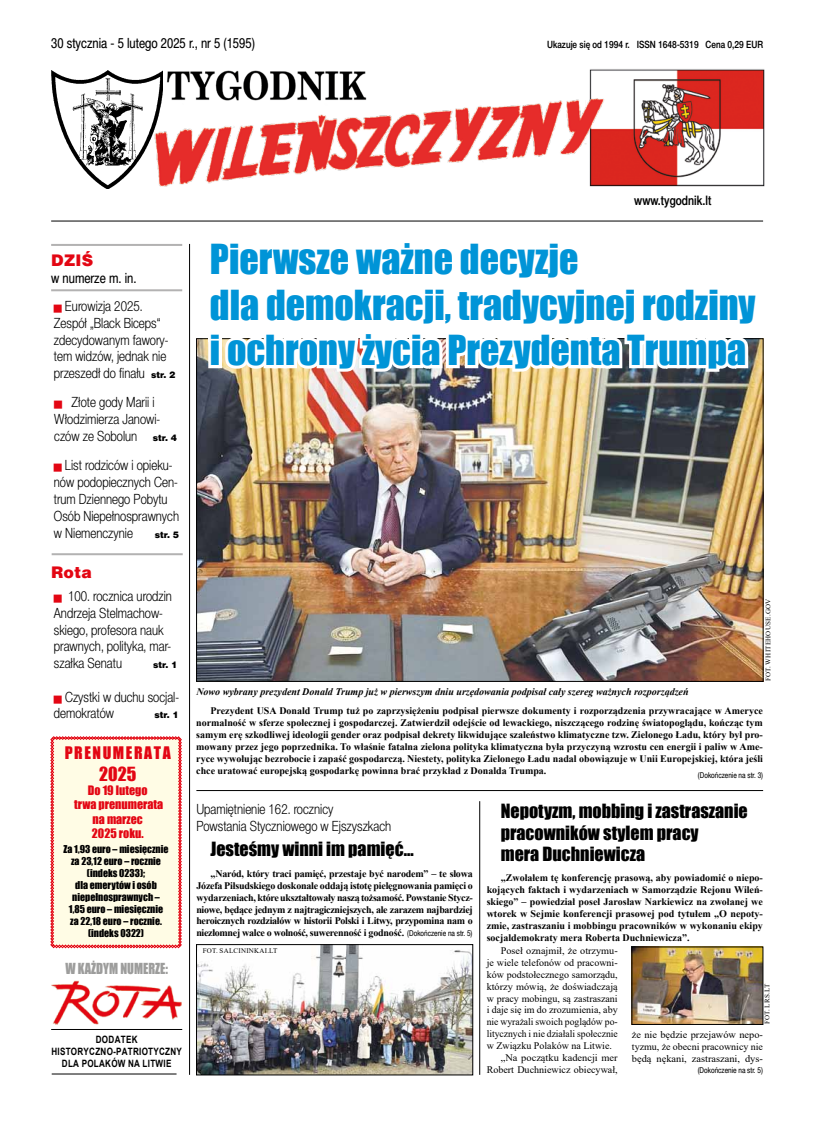
<style>
.page{position:relative;width:814px;height:1126px;background:#fff}
.page>*{position:absolute;margin:0;border:0;box-sizing:border-box;transform-origin:0 0}
.t1{font:38px/45.6px "Impact";color:#0094d7}
.t2{font:18px/21.6px "Impact";color:#000}
.t3{font:17.9px "Impact";color:#e30613}
.t4{font:16px "Switzer EFN Black";letter-spacing:.02em;color:#e30613}
.t5{font:15.9px "Impact";letter-spacing:.1em;color:#e30613}
.t6{font:14px/16.8px "Switzer Cnd EFN Light";color:#000}
.t7{font:14px "Switzer Cnd EFN";color:#000}
.t8{font:14px "Impact";color:#9d9d9c;scale:.9 1}
.t9{font:13px "Switzer Cnd EFN Medium";color:#000}
.t10{font:12px/14.4px "Impact";color:#e30613;text-align:center}
.t11{font:700 10.1px/12.1px "Arial";letter-spacing:.035em;color:#000;text-align:center;scale:.8 1}
.t12{font:700 10px/11.9px "Times New Roman";color:#000;text-align:justify}
.t13{font:10px/11.9px "Times New Roman";color:#000;text-align:justify}
.t14{font:italic 700 10px "Times New Roman";color:#000}
.t15{font:10px "Switzer Cnd EFN Medium";color:#000}
.t16{font:10px "Times New Roman";color:#000;scale:.96 1}
.t17{font:10px "Times New Roman";color:#000;scale:1.04 1}
.t18{font:9.9px/11.9px "Impact";color:#000;text-align:center}
.t19{font:9px "Switzer EFN Black";color:#000}
.t20{font:8px "Switzer Cnd EFN";color:#000}
.t21{font:7px "Times New Roman";letter-spacing:.035em;color:#000}
.s1{font-family:"Switzer EFN Black";font-size:9px}
</style>
<div class="page">
<img style="left:198px;top:340px;width:563px;height:339px">
<img style="left:589px;top:69px;width:176px;height:118px">
<hr style="left:189px;top:244px;width:1px;height:830px;background:#000">
<img style="left:52px;top:980px;width:130px;height:44px">
<hr style="left:51px;top:1029px;width:131px;height:1px;background:#000">
<hr style="left:52px;top:1073px;width:124px;height:1px;background:#000">
<hr style="left:51px;top:220px;width:712px;height:1px;background:#000">
<img style="left:51px;top:70px;width:112px;height:119px">
<img style="left:166px;top:70px;width:200px;height:21px">
<img style="left:138px;top:91px;width:471px;height:98px">
<hr style="left:196px;top:790px;width:567px;height:1px;background:#000">
<hr style="left:479px;top:801px;width:1px;height:273px;background:#000">
<hr style="left:52px;top:553px;width:131px;height:2px;background:#b3b2b2">
<hr style="left:51px;top:244px;width:131px;height:2px;background:#b3b2b2">
<hr style="left:51px;top:289px;width:131px;height:2px;background:#b3b2b2">
<svg style="left:51px;top:736px;width:131px;height:212px"></svg>
<img style="left:198px;top:946px;width:273px;height:126px">
<div style="left:196px;top:944px;width:277px;height:130px;border:1px solid #000"></div>
<svg style="left:204px;top:220px;width:558px;height:192px"></svg>
<img style="left:633px;top:948px;width:128px;height:74px">
<div style="left:631px;top:946px;width:132px;height:78px;border:1px solid #000"></div>
<h3 class="t7" style="left:51px;top:35px;width:205px">30 stycznia - 5 lutego 2025 r., nr 5 (1595)</h3>
<p class="t15" style="left:547px;top:39px;width:217px">Ukazuje się od 1994 r. ISSN 1648-5319 Cena 0,29 EUR</p>
<h3 class="t4" style="left:51px;top:251px;width:44px">dziŚ</h3>
<h3 class="t7" style="left:51px;top:270px;width:87px">w numerze m. in.</h3>
<h3 class="t6" style="left:54px;top:298px;width:123px;text-indent:11px">Eurowizja 2025.<br>Zespół „Black Biceps“ zdecydowanym fawory&shy;tem widzów, jednak nie przeszedł do finału <span class="s1">str. 2</span></h3>
<h3 class="t6" style="left:54px;top:394px;width:124px;text-indent:17px">Złote gody Marii i<br>Włodzimierza Janowi&shy;czów ze Sobolun <span class="s1">str. 4</span></h3>
<h3 class="t6" style="left:54px;top:457px;width:127px;text-indent:11px">List rodziców i opieku&shy;nów podopiecznych Cen&shy;trum Dziennego Pobytu<br>Osób Niepełnosprawnych w Niemenczynie</h3>
<p class="t19" style="left:155px;top:529px;width:26px">str. 5</p>
<h3 class="t4" style="left:51px;top:562px;width:42px">Rota</h3>
<h3 class="t6" style="left:54px;top:587px;width:120px;text-indent:14px">100. rocznica urodzin<br>Andrzeja Stelmachow&shy;skiego, profesora nauk prawnych, polityka, mar&shy;szałka Senatu</h3>
<p class="t19" style="left:153px;top:659px;width:26px">str. 1</p>
<h3 class="t6" style="left:54px;top:688px;width:127px;text-indent:11px">Czystki w duchu socjal&shy;demokratów</h3>
<p class="t19" style="left:154px;top:709px;width:26px">str. 1</p>
<h3 class="t5" style="left:65px;top:740px;width:108px">Prenumerata</h3>
<h3 class="t3" style="left:99px;top:759px;width:39px">2025</h3>
<p class="t10" style="left:74px;top:782px;width:90px">Do 19 lutego<br>trwa prenumerata na marzec<br>2025 roku.</p>
<p class="t18" style="left:64px;top:843px;width:106px">Za 1,93 euro – miesięcznie za 23,12 euro – rocznie (indeks 0233);<br>dla emerytów i osób niepełnosprawnych –<br>1,85 euro – miesięcznie za 22,18 euro – rocznie. (indeks 0322)</p>
<h3 class="t8" style="left:65px;top:957px;width:115px">W kaŻdym numerze:</h3>
<p class="t11" style="left:51px;top:1033px;width:165px">DODATEK<br>HISTORYCZNO-PATRIOTYCZNY<br>DLA POLAKÓW NA LITWIE</p>
<h3 class="t9" style="left:634px;top:193px;width:79px">www.tygodnik.lt</h3>
<h1 class="t1" style="left:210px;top:235px;width:547px">Pierwsze ważne decyzje<br>dla demokracji, tradycyjnej rodziny i ochrony życia Prezydenta Trumpa</h1>
<p class="t14" style="left:196px;top:684px;width:493px">Nowo wybrany prezydent Donald Trump już w pierwszym dniu urzędowania podpisał cały szereg ważnych rozporządzeń</p>
<p class="t21" style="left:763px;top:681px;width:84px;rotate:-90deg">Fot. WhiteHouse.gov</p>
<p class="t12" style="left:196px;top:704px;width:568px;text-indent:14px">Prezydent USA Donald Trump tuż po zaprzysiężeniu podpisał pierwsze dokumenty i rozporządzenia przywracające w Ameryce normalność w sferze społecznej i gospodarczej. Zatwierdził odejście od lewackiego, niszczącego rodzinę światopoglądu, kończąc tym samym erę szkodliwej ideologii gender oraz podpisał dekrety likwidujące szaleństwo klimatyczne tzw. Zielonego Ładu, który był pro&shy;mowany przez jego poprzednika. To właśnie fatalna zielona polityka klimatyczna była przyczyną wzrostu cen energii i paliw w Ame&shy;ryce wywołując bezrobocie i zapaść gospodarczą. Niestety, polityka Zielonego Ładu nadal obowiązuje w Unii Europejskiej, która jeśli chce uratować europejską gospodarkę powinna brać przykład z Donalda Trumpa.</p>
<p class="t20" style="left:698px;top:770px;width:67px">(Dokończenie na str. 3)</p>
<h3 class="t6" style="left:196px;top:801px;width:196px">Upamiętnienie 162. rocznicy<br>Powstania Styczniowego w Ejszyszkach</h3>
<h2 class="t2" style="left:210px;top:838px;width:205px">Jesteśmy winni im pamięć…</h2>
<p class="t12" style="left:196px;top:867px;width:278px;text-indent:14px">„Naród, który traci pamięć, przestaje być narodem” – te słowa Józefa Piłsudskiego doskonale oddają istotę pielęgnowania pamięci o wydarzeniach, które ukształtowały naszą tożsamość. Powstanie Stycz&shy;niowe, będące jednym z najtragiczniejszych, ale zarazem najbardziej heroicznych rozdziałów w historii Polski i Litwy, przypomina nam o niezłomnej walce o wolność, suwerenność i godność.</p>
<p class="t20" style="left:407px;top:928px;width:67px">(Dokończenie na str. 5)</p>
<p class="t21" style="left:203px;top:945px;width:76px">Fot. salcininkai.lt</p>
<h2 class="t2" style="left:501px;top:799px;width:248px">Nepotyzm, mobbing i zastraszanie pracowników stylem pracy<br>mera Duchniewicza</h2>
<p class="t12" style="left:486px;top:871px;width:278px;text-indent:14px">„Zwołałem tę konferencję prasową, aby powiadomić o niepo&shy;kojących faktach i wydarzeniach w Samorządzie Rejonu Wileń&shy;skiego” – powiedział poseł Jarosław Narkiewicz na zwołanej we wtorek w Sejmie konferencji prasowej pod tytułem „O nepoty&shy;zmie, zastraszaniu i mobbingu pracowników w wykonaniu ekipy socjaldemokraty mera Roberta Duchniewicza”.</p>
<p class="t13" style="left:501px;top:944px;width:118px">Poseł oznajmił, że otrzymu-</p>
<p class="t13" style="left:486px;top:956px;width:133px">je wiele telefonów od pracowni-</p>
<p class="t13" style="left:486px;top:968px;width:133px">ków podstołecznego samorządu,</p>
<p class="t13" style="left:486px;top:979px;width:133px">którzy mówią, że doświadczają</p>
<p class="t13" style="left:486px;top:991px;width:133px">w pracy mobingu, są zastraszani</p>
<p class="t13" style="left:486px;top:1003px;width:133px">i daje się im do zrozumienia, aby</p>
<p class="t13" style="left:486px;top:1015px;width:133px">nie wyrażali swoich poglądów po-</p>
<p class="t16" style="left:486px;top:1026px;width:138px">litycznych i nie działali społecznie</p>
<p class="t13" style="left:486px;top:1039px;width:127px">w Związku Polaków na Litwie.</p>
<p class="t17" style="left:501px;top:1050px;width:114px">„Na początku kadencji mer</p>
<p class="t13" style="left:486px;top:1063px;width:133px">Robert Duchniewicz obiecywał,</p>
<p class="t21" style="left:762px;top:1024px;width:42px;rotate:-90deg">Fot. lrs.LT</p>
<p class="t13" style="left:632px;top:1028px;width:133px">że nie będzie przejawów nepo&shy;tyzmu, że obecni pracownicy nie będą nękani, zastraszani, dys-</p>
<p class="t20" style="left:697px;top:1065px;width:67px">(Dokończenie na str. 5)</p>
</div>
